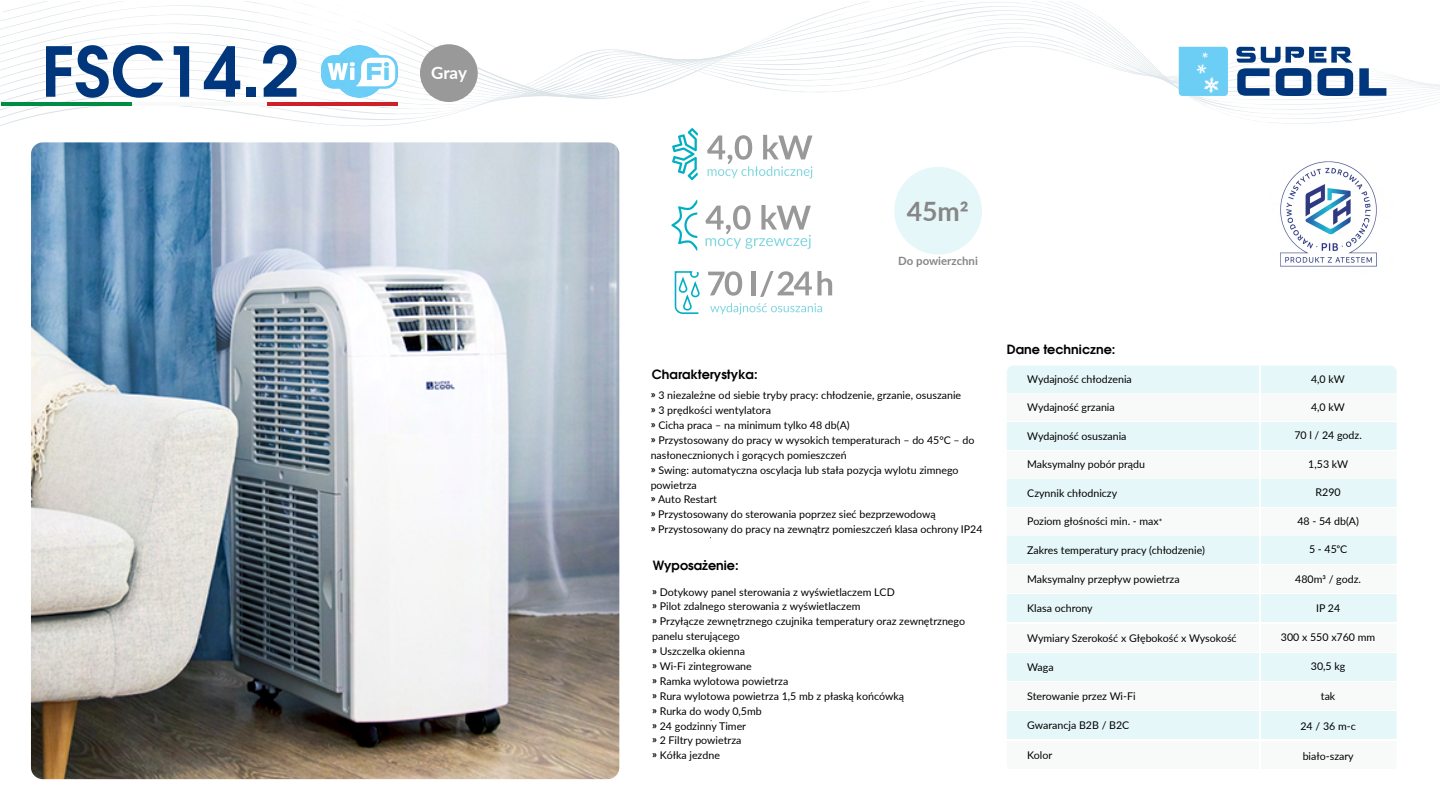
<style>
.page{position:relative;width:1440px;height:810px;background:#fff}
.page>*{position:absolute;margin:0;border:0;box-sizing:border-box;transform-origin:0 0}
.t1{font:700 26.62px "Lato";color:#868686}
.t2{font:700 17.02px "Lato";color:#fff}
.t3{font:600 12.75px "Avant Garde";color:#000}
.t4{font:700 11.4px "Lato";color:#868686}
.t5{font:10.65px/14.9px "Lato";color:#000}
.s1{font-weight:700}
.s2{font-size:8.48px}
</style>
<div class="page">
<svg style="left:3px;top:2px;width:1437px;height:123px"></svg>
<svg style="left:46px;top:45px;width:117px;height:53px"></svg>
<svg style="left:174px;top:46px;width:15px;height:51px"></svg>
<svg style="left:204px;top:46px;width:36px;height:51px"></svg>
<div style="left:246px;top:88px;width:10px;height:9px;background:#00377c"></div>
<svg style="left:263px;top:45px;width:34px;height:52px"></svg>
<hr style="left:1px;top:103px;width:131px;height:3px;background:#008c45">
<hr style="left:135px;top:103px;width:130px;height:3px;background:#f9f9f9">
<hr style="left:267px;top:103px;width:131px;height:3px;background:#cd212a">
<img style="left:321px;top:45px;width:77px;height:52px">
<div style="left:894px;top:167px;width:88px;height:88px;background:#e6f7f9;border-radius:50%"></div>
<svg style="left:671px;top:200px;width:27px;height:51px"></svg>
<svg style="left:705px;top:205px;width:106px;height:44px"></svg>
<svg style="left:672px;top:128px;width:26px;height:52px"></svg>
<svg style="left:707px;top:135px;width:105px;height:43px"></svg>
<svg style="left:674px;top:271px;width:26px;height:43px"></svg>
<svg style="left:710px;top:303px;width:112px;height:11px"></svg>
<svg style="left:708px;top:271px;width:34px;height:25px"></svg>
<hr style="left:751px;top:271px;width:4px;height:24px;background:#999">
<svg style="left:760px;top:271px;width:72px;height:26px"></svg>
<svg style="left:1359px;top:68px;width:27px;height:28px"></svg>
<svg style="left:1236px;top:47px;width:117px;height:49px"></svg>
<svg style="left:1179px;top:47px;width:49px;height:49px;background:#76d0f5"></svg>
<div style="left:420px;top:44px;width:58px;height:58px;background:#999;border-radius:50%"></div>
<div style="left:1007px;top:365px;width:390px;height:28px;background:#e6f7f9"></div>
<div style="left:1007px;top:394px;width:390px;height:27px;background:#f8fafa"></div>
<div style="left:1007px;top:422px;width:390px;height:28px;background:#e6f7f9"></div>
<div style="left:1007px;top:479px;width:390px;height:28px;background:#e6f7f9"></div>
<div style="left:1007px;top:536px;width:390px;height:28px;background:#e6f7f9"></div>
<div style="left:1007px;top:595px;width:390px;height:27px;background:#e6f7f9"></div>
<div style="left:1007px;top:653px;width:390px;height:27px;background:#e6f7f9"></div>
<div style="left:1007px;top:712px;width:390px;height:27px;background:#e6f7f9"></div>
<div style="left:1007px;top:451px;width:390px;height:27px;background:#f8fafa"></div>
<div style="left:1007px;top:508px;width:390px;height:27px;background:#f8fafa"></div>
<div style="left:1007px;top:566px;width:390px;height:27px;background:#f8fafa"></div>
<div style="left:1007px;top:624px;width:390px;height:27px;background:#f8fafa"></div>
<div style="left:1007px;top:682px;width:390px;height:28px;background:#f8fafa"></div>
<div style="left:1007px;top:741px;width:390px;height:27px;background:#f8fafa"></div>
<hr style="left:1259px;top:365px;width:2px;height:404px;background:#fff">
<img style="left:1280px;top:161px;width:97px;height:106px">
<img style="left:31px;top:142px;width:588px;height:637px">
<h2 class="t2" style="left:431px;top:61px;width:37px">Gray</h2>
<h1 class="t1" style="left:907px;top:191px;width:64px">45m2</h1>
<p class="t4" style="left:898px;top:252px;width:81px">Do powierzchni</p>
<p class="t3" style="left:652px;top:366px;width:107px">Charakterystyka:</p>
<p class="t5" style="left:651px;top:388px;width:333px"><span class="s1">»</span> 3 niezależne od siebie tryby pracy: chłodzenie, grzanie, osuszanie<br><span class="s1">»</span> 3 prędkości wentylatora<br><span class="s1">»</span> Cicha praca – na minimum tylko 48 db(A)<br><span class="s1">»</span> Przystosowany do pracy w wysokich temperaturach – do 45°C – do nasłonecznionych i gorących pomieszczeń<br><span class="s1">»</span> Swing: automatyczna oscylacja lub stała pozycja wylotu zimnego powietrza<br><span class="s1">»</span> Auto Restart<br><span class="s1">»</span> Przystosowany do sterowania poprzez sieć bezprzewodową<br><span class="s1">»</span> Przystosowany do pracy na zewnątrz pomieszczeń klasa ochrony IP24</p>
<p class="t3" style="left:653px;top:557px;width:87px">Wyposażenie:</p>
<p class="t5" style="left:652px;top:584px;width:314px"><span class="s1">»</span> Dotykowy panel sterowania z wyświetlaczem LCD<br><span class="s1">»</span> Pilot zdalnego sterowania z wyświetlaczem<br><span class="s1">»</span> Przyłącze zewnętrznego czujnika temperatury oraz zewnętrznego panelu sterującego<br><span class="s1">»</span> Uszczelka okienna<br><span class="s1">»</span> Wi-Fi zintegrowane<br><span class="s1">»</span> Ramka wylotowa powietrza<br><span class="s1">»</span> Rura wylotowa powietrza 1,5 mb z płaską końcówką<br><span class="s1">»</span> Rurka do wody 0,5mb<br><span class="s1">»</span> 24 godzinny Timer<br><span class="s1">»</span> 2 Filtry powietrza<br><span class="s1">»</span> Kółka jezdne</p>
<p class="t3" style="left:1007px;top:341px;width:110px">Dane techniczne:</p>
<p class="t5" style="left:1027px;top:371px;width:106px">Wydajność chłodzenia</p>
<p class="t5" style="left:1027px;top:400px;width:89px">Wydajność grzania</p>
<p class="t5" style="left:1027px;top:428px;width:101px">Wydajność osuszania</p>
<p class="t5" style="left:1027px;top:457px;width:119px">Maksymalny pobór prądu</p>
<p class="t5" style="left:1027px;top:485px;width:92px">Czynnik chłodniczy</p>
<p class="t5" style="left:1027px;top:514px;width:137px">Poziom głośności min. - max<span class="s2">*</span></p>
<p class="t5" style="left:1027px;top:542px;width:179px">Zakres temperatury pracy (chłodzenie)</p>
<p class="t5" style="left:1027px;top:571px;width:154px">Maksymalny przepływ powietrza</p>
<p class="t5" style="left:1027px;top:601px;width:67px">Klasa ochrony</p>
<p class="t5" style="left:1027px;top:630px;width:211px">Wymiary Szerokość x Głębokość x Wysokość</p>
<p class="t5" style="left:1311px;top:371px;width:35px">4,0 kW</p>
<p class="t5" style="left:1311px;top:399px;width:35px">4,0 kW</p>
<p class="t5" style="left:1294px;top:428px;width:69px">70 l / 24 godz.</p>
<p class="t5" style="left:1308px;top:456px;width:41px">1,53 kW</p>
<p class="t5" style="left:1316px;top:485px;width:27px">R290</p>
<p class="t5" style="left:1297px;top:514px;width:63px">48 - 54 db(A)</p>
<p class="t5" style="left:1309px;top:542px;width:40px">5 - 45oC</p>
<p class="t5" style="left:1295px;top:571px;width:67px">480m3 / godz.</p>
<p class="t5" style="left:1316px;top:600px;width:26px">IP 24</p>
<p class="t5" style="left:1281px;top:629px;width:96px">300 x 550 x760 mm</p>
<p class="t5" style="left:1027px;top:659px;width:28px">Waga</p>
<p class="t5" style="left:1311px;top:659px;width:36px">30,5 kg</p>
<p class="t5" style="left:1321px;top:688px;width:16px">tak</p>
<p class="t5" style="left:1300px;top:718px;width:57px">24 / 36 m-c</p>
<p class="t5" style="left:1027px;top:747px;width:27px">Kolor</p>
<p class="t5" style="left:1303px;top:748px;width:53px">biało-szary</p>
<p class="t5" style="left:1027px;top:688px;width:110px">Sterowanie przez Wi-Fi</p>
<p class="t5" style="left:1027px;top:717px;width:104px">Gwarancja B2B / B2C</p>
</div>
